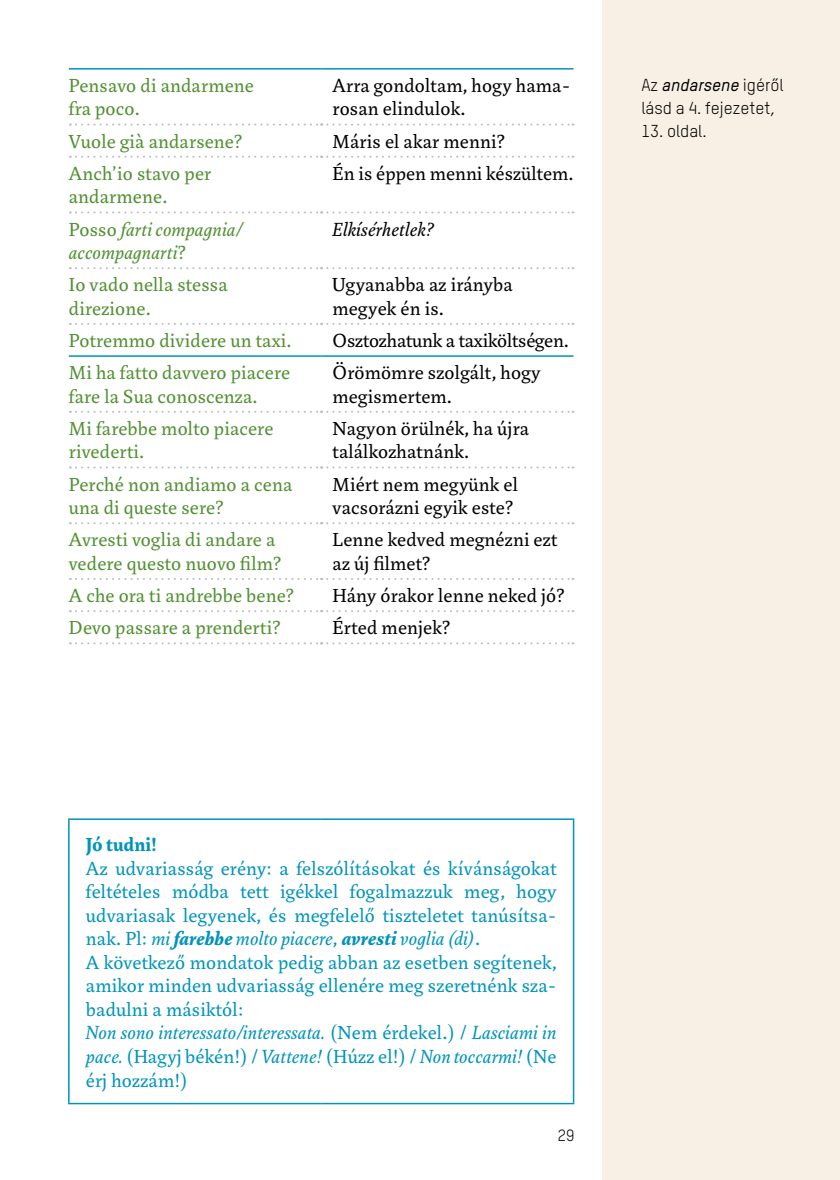
<style>
.page{position:relative;width:840px;height:1180px;background:#fff}
.page>*{position:absolute;margin:0;border:0;box-sizing:border-box;transform-origin:0 0}
.t1{font:20.4px/23.4px "Marat Pro";letter-spacing:.01em;color:#0094bb}
.t2{font:20.4px/23.4px "Marat Pro";letter-spacing:.01em;color:#519032}
.t3{font:20.4px/23.4px "Marat Pro";letter-spacing:.01em;color:#000}
.t4{font:italic 20.4px/23.4px "Marat Pro";letter-spacing:.01em;color:#519032}
.t5{font:italic 20.4px "Marat Pro";letter-spacing:.01em;color:#000}
.t6{font:700 20.4px "Marat Pro";letter-spacing:.01em;color:#0094bb}
.t7{font:17px "TSTAR HU";color:#000}
.t8{font:italic 500 17px "TSTARPRO";color:#000}
.t9{font:16px "TSTARPRO";color:#000}
.s1{font-style:normal}
.s2{font-family:"TSTAR HU";font-weight:400;font-style:normal}
.s3{font-style:italic}
.s4{font-weight:700;font-style:italic;color:#0093ba}
</style>
<div class="page">
<div style="left:602px;top:0;width:237px;height:1179px;background:#f8f0e4"></div>
<hr style="left:572px;top:819px;width:2px;height:283px;background:#0094bb">
<svg style="left:70px;top:323px;width:503px;height:2px"></svg>
<svg style="left:70px;top:578px;width:503px;height:2px"></svg>
<svg style="left:70px;top:610px;width:503px;height:2px"></svg>
<hr style="left:68px;top:818px;width:253px;height:1px;background:#0094bb">
<hr style="left:68px;top:819px;width:2px;height:283px;background:#0094bb">
<hr style="left:321px;top:818px;width:253px;height:1px;background:#0094bb">
<hr style="left:68px;top:1102px;width:253px;height:2px;background:#0094bb">
<hr style="left:321px;top:1102px;width:253px;height:2px;background:#0094bb">
<svg style="left:70px;top:522px;width:503px;height:2px"></svg>
<hr style="left:69px;top:68px;width:252px;height:2px;background:#0094bb">
<hr style="left:321px;top:68px;width:252px;height:2px;background:#0094bb">
<svg style="left:70px;top:156px;width:503px;height:2px"></svg>
<hr style="left:69px;top:355px;width:252px;height:2px;background:#0094bb">
<hr style="left:321px;top:355px;width:252px;height:2px;background:#0094bb">
<svg style="left:70px;top:642px;width:503px;height:2px"></svg>
<svg style="left:70px;top:466px;width:503px;height:2px"></svg>
<svg style="left:70px;top:211px;width:503px;height:2px"></svg>
<svg style="left:70px;top:267px;width:503px;height:2px"></svg>
<svg style="left:70px;top:123px;width:503px;height:2px"></svg>
<svg style="left:70px;top:411px;width:503px;height:2px"></svg>
<p class="t2" style="left:69px;top:74px;width:186px">Pensavo di andarmene fra poco.</p>
<p class="t3" style="left:332px;top:74px;width:239px">Arra gondoltam, hogy hama&shy;rosan elindulok.</p>
<p class="t2" style="left:69px;top:130px;width:175px">Vuole già andarsene?</p>
<p class="t3" style="left:332px;top:130px;width:174px">Máris el akar menni?</p>
<p class="t2" style="left:69px;top:162px;width:144px">Anch’io stavo per andarmene.</p>
<p class="t3" style="left:332px;top:162px;width:242px">Én is éppen menni készültem.</p>
<p class="t4" style="left:69px;top:217px;width:174px"><span class="s1">Posso</span> farti compagnia/ accompagnarti<span class="s1">?</span></p>
<p class="t5" style="left:332px;top:217px;width:102px">Elkísérhetlek?</p>
<p class="t2" style="left:69px;top:273px;width:160px">Io vado nella stessa direzione.</p>
<p class="t3" style="left:332px;top:273px;width:181px">Ugyanabba az irányba megyek én is.</p>
<p class="t2" style="left:69px;top:329px;width:224px">Potremmo dividere un taxi.</p>
<p class="t3" style="left:332px;top:329px;width:238px">Osztozhatunk a taxiköltségen.</p>
<p class="t2" style="left:69px;top:361px;width:223px">Mi ha fatto davvero piacere fare la Sua conoscenza.</p>
<p class="t3" style="left:332px;top:361px;width:209px">Örömömre szolgált, hogy megismertem.</p>
<p class="t2" style="left:69px;top:417px;width:206px">Mi farebbe molto piacere rivederti.</p>
<p class="t3" style="left:332px;top:417px;width:198px">Nagyon örülnék, ha újra találkozhatnánk.</p>
<p class="t2" style="left:69px;top:472px;width:225px">Perché non andiamo a cena una di queste sere?</p>
<p class="t3" style="left:332px;top:472px;width:187px">Miért nem megyünk el vacsorázni egyik este?</p>
<p class="t2" style="left:69px;top:528px;width:214px">Avresti voglia di andare a vedere questo nuovo film?</p>
<p class="t3" style="left:332px;top:528px;width:226px">Lenne kedved megnézni ezt az új filmet?</p>
<p class="t2" style="left:69px;top:584px;width:227px">A che ora ti andrebbe bene?</p>
<p class="t3" style="left:332px;top:584px;width:234px">Hány órakor lenne neked jó?</p>
<p class="t2" style="left:69px;top:616px;width:213px">Devo passare a prenderti?</p>
<p class="t3" style="left:332px;top:616px;width:120px">Érted menjek?</p>
<p class="t8" style="left:641px;top:74px;width:144px"><span class="s2">Az</span> andarsene <span class="s2">igéről</span></p>
<p class="t7" style="left:641px;top:98px;width:135px">lásd a 4. fejezetet,</p>
<p class="t7" style="left:641px;top:121px;width:67px">13. oldal.</p>
<p class="t6" style="left:86px;top:833px;width:72px">Jó tudni!</p>
<p class="t1" style="left:86px;top:856px;width:472px">Az udvariasság erény: a felszólításokat és kívánságokat feltételes módba tett igékkel fogalmazzuk meg, hogy udvariasak legyenek, és megfelelő tiszteletet tanúsítsa&shy;nak. Pl: <span class="s3">mi</span> <span class="s4">farebbe</span> <span class="s3">molto piacere</span>, <span class="s4">avresti</span> <span class="s3">voglia (di)</span>.<br>A következő mondatok pedig abban az esetben segítenek, amikor minden udvariasság ellenére meg szeretnénk sza&shy;badulni a másiktól:<br><span class="s3">Non sono interessato/interessata.</span> (Nem érdekel.) / <span class="s3">Lasciami in pace.</span> (Hagyj békén!) / <span class="s3">Vattene!</span> (Húzz el!) / <span class="s3">Non toccarmi!</span> (Ne érj hozzám!)</p>
<p class="t9" style="left:557px;top:1125px;width:18px">29</p>
</div>
